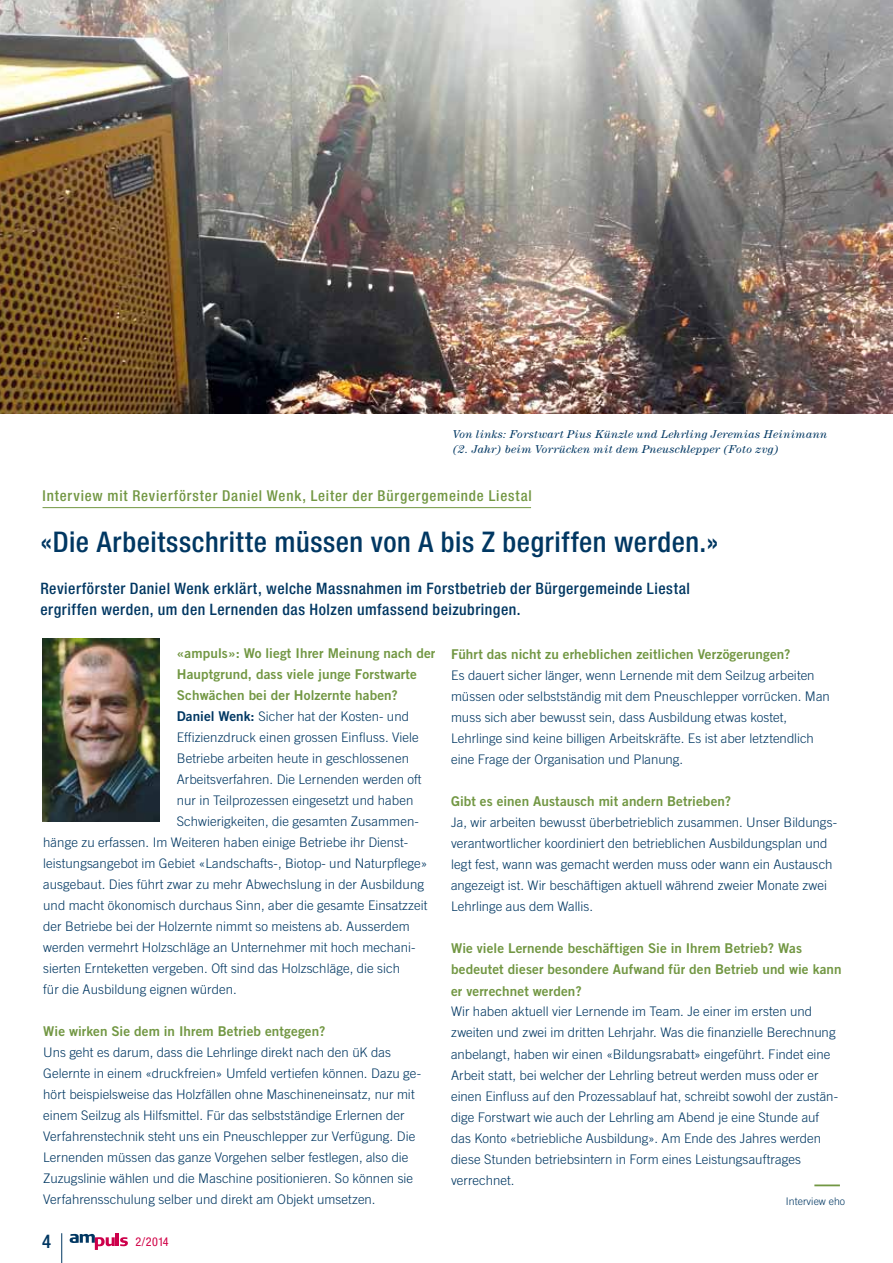
<style>
.page{position:relative;width:893px;height:1263px;background:#fff}
.page>*{position:absolute;margin:0;border:0;box-sizing:border-box;transform-origin:0 0}
.t1{font:500 condensed 28.5px "Helvetica Neue";letter-spacing:.02em;color:#003762}
.t2{font:500 condensed 18.75px "Helvetica Neue";color:#003762}
.t3{font:500 condensed 15.75px/21px "Helvetica Neue";letter-spacing:.03em;color:#003762}
.t4{font:500 condensed 15px "Helvetica Neue";letter-spacing:.055em;color:#729743}
.t5{font:13.5px/21px "Trade Gothic Bold Two";letter-spacing:.01em;color:#729743}
.t6{font:300 13.2px/21px "Trade Gothic";letter-spacing:.005em;color:#003762}
.t7{font:condensed 12.15px "Helvetica Neue";color:#d10046}
.t8{font:italic 11.25px/15px "Century";letter-spacing:.025em;color:#003762}
.t9{font:300 10.5px "Trade Gothic";letter-spacing:.005em;color:#003762}
.s1{font-family:"Trade Gothic Bold Two";font-weight:400;font-size:13.5px}
</style>
<div class="page">
<svg style="left:70px;top:1233px;width:58px;height:17px"></svg>
<hr style="left:61px;top:1233px;width:1px;height:30px;background:#003762">
<hr style="left:43px;top:507px;width:488px;height:1px;background:#729743">
<hr style="left:814px;top:1184px;width:26px;height:2px;background:#729743">
<img style="left:0;top:0;width:892px;height:414px">
<img style="left:43px;top:639px;width:117px;height:182px">
<p class="t8" style="left:453px;top:426px;width:376px">Von links: Forstwart Pius Künzle und Lehrling Jeremias Heinimann (2. Jahr) beim Vorrücken mit dem Pneuschlepper (Foto zvg)</p>
<p class="t4" style="left:43px;top:486px;width:491px">Interview mit Revierförster Daniel Wenk, Leiter der Bürgergemeinde Liestal</p>
<h1 class="t1" style="left:40px;top:525px;width:679px">«Die Arbeitsschritte müssen von A bis Z begriffen werden.»</h1>
<p class="t3" style="left:40px;top:578px;width:651px">Revierförster Daniel Wenk erklärt, welche Massnahmen im Forstbetrieb der Bürgergemeinde Liestal ergriffen werden, um den Lernenden das Holzen umfassend beizubringen.</p>
<p class="t5" style="left:177px;top:643px;width:260px">«ampuls»: Wo liegt Ihrer Meinung nach der<br>Hauptgrund, dass viele junge Forstwarte<br>Schwächen bei der Holzernte haben?</p>
<p class="t6" style="left:177px;top:706px;width:234px"><span class="s1">Daniel Wenk:</span> Sicher hat der Kosten- und</p>
<p class="t6" style="left:177px;top:727px;width:243px">Effizienzdruck einen grossen Einfluss. Viele</p>
<p class="t6" style="left:177px;top:748px;width:234px">Betriebe arbeiten heute in geschlossenen</p>
<p class="t6" style="left:177px;top:769px;width:246px">Arbeitsverfahren. Die Lernenden werden oft</p>
<p class="t6" style="left:177px;top:790px;width:238px">nur in Teilprozessen eingesetzt und haben</p>
<p class="t6" style="left:177px;top:811px;width:243px">Schwierigkeiten, die gesamten Zusammen-</p>
<p class="t6" style="left:43px;top:832px;width:367px">hänge zu erfassen. Im Weiteren haben einige Betriebe ihr Dienst-</p>
<p class="t6" style="left:43px;top:853px;width:386px">leistungsangebot im Gebiet «Landschafts-, Biotop- und Naturpflege»</p>
<p class="t6" style="left:43px;top:874px;width:382px">ausgebaut. Dies führt zwar zu mehr Abwechslung in der Ausbildung</p>
<p class="t6" style="left:43px;top:895px;width:386px">und macht ökonomisch durchaus Sinn, aber die gesamte Einsatzzeit</p>
<p class="t6" style="left:43px;top:916px;width:368px">der Betriebe bei der Holzernte nimmt so meistens ab. Ausserdem</p>
<p class="t6" style="left:43px;top:937px;width:373px">werden vermehrt Holzschläge an Unternehmer mit hoch mechani-</p>
<p class="t6" style="left:43px;top:958px;width:358px">sierten Ernteketten vergeben. Oft sind das Holzschläge, die sich</p>
<p class="t6" style="left:43px;top:979px;width:195px">für die Ausbildung eignen würden.</p>
<p class="t5" style="left:43px;top:1021px;width:284px">Wie wirken Sie dem in Ihrem Betrieb entgegen?</p>
<p class="t6" style="left:43px;top:1042px;width:379px">Uns geht es darum, dass die Lehrlinge direkt nach den üK das Gelernte in einem «druckfreien» Umfeld vertiefen können. Dazu ge&shy;hört beispielsweise das Holzfällen ohne Maschineneinsatz, nur mit einem Seilzug als Hilfsmittel. Für das selbstständige Erlernen der Verfahrenstechnik steht uns ein Pneuschlepper zur Verfügung. Die Lernenden müssen das ganze Vorgehen selber festlegen, also die Zuzugslinie wählen und die Maschine positionieren. So können sie Verfahrensschulung selber und direkt am Objekt umsetzen.</p>
<p class="t5" style="left:451px;top:644px;width:341px">Führt das nicht zu erheblichen zeitlichen Verzögerungen?</p>
<p class="t6" style="left:451px;top:665px;width:380px">Es dauert sicher länger, wenn Lernende mit dem Seilzug arbeiten müssen oder selbstständig mit dem Pneuschlepper vorrücken. Man muss sich aber bewusst sein, dass Ausbildung etwas kostet, Lehrlinge sind keine billigen Arbeitskräfte. Es ist aber letztendlich eine Frage der Organisation und Planung.</p>
<p class="t5" style="left:451px;top:791px;width:282px">Gibt es einen Austausch mit andern Betrieben?</p>
<p class="t6" style="left:451px;top:812px;width:388px">Ja, wir arbeiten bewusst überbetrieblich zusammen. Unser Bildungs&shy;verantwortlicher koordiniert den betrieblichen Ausbildungsplan und legt fest, wann was gemacht werden muss oder wann ein Austausch angezeigt ist. Wir beschäftigen aktuell während zweier Monate zwei Lehrlinge aus dem Wallis.</p>
<p class="t5" style="left:451px;top:938px;width:392px">Wie viele Lernende beschäftigen Sie in Ihrem Betrieb? Was bedeutet dieser besondere Aufwand für den Betrieb und wie kann er verrechnet werden?</p>
<p class="t6" style="left:451px;top:1001px;width:389px">Wir haben aktuell vier Lernende im Team. Je einer im ersten und zweiten und zwei im dritten Lehrjahr. Was die finanzielle Berechnung anbelangt, haben wir einen «Bildungsrabatt» eingeführt. Findet eine Arbeit statt, bei welcher der Lehrling betreut werden muss oder er einen Einfluss auf den Prozessablauf hat, schreibt sowohl der zustän&shy;dige Forstwart wie auch der Lehrling am Abend je eine Stunde auf das Konto «betriebliche Ausbildung». Am Ende des Jahres werden diese Stunden betriebsintern in Form eines Leistungsauftrages verrechnet.</p>
<p class="t9" style="left:786px;top:1195px;width:61px">Interview eho</p>
<h2 class="t2" style="left:42px;top:1230px;width:10px">4</h2>
<p class="t7" style="left:135px;top:1235px;width:35px">2/2014</p>
</div>
